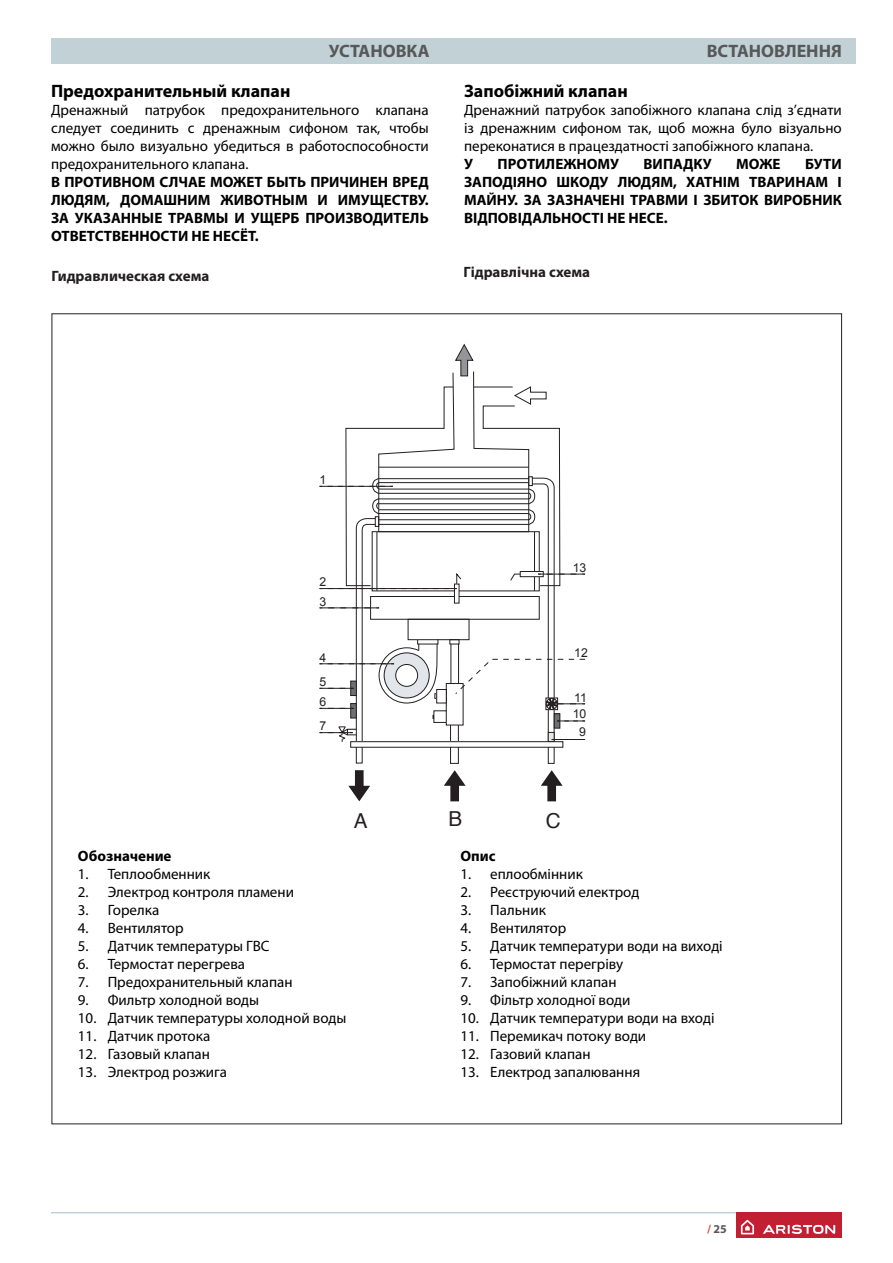
<style>
.page{position:relative;width:893px;height:1263px;background:#fff}
.page>*{position:absolute;margin:0;border:0;box-sizing:border-box;transform-origin:0 0}
.t1{font:20.55px "Helvetica";color:#231f20}
.t2{font:700 18px "Myriad Pro";color:#000}
.t3{font:700 18px "Myriad Pro";color:#57585a}
.t4{font:15px/18px "Myriad Pro";color:#000;text-align:justify}
.t5{font:700 15px/18px "Myriad Pro";color:#000;text-align:justify}
.t6{font:700 15px "Myriad Pro";color:#231f20}
.t7{font:12.3px/20px "Arial";color:#231f20}
.t8{font:700 12px "Myriad Pro";color:#57585a}
.s1{color:#d55541}
</style>
<div class="page">
<hr style="left:51px;top:1211px;width:791px;height:2px;background:#c2d1d5">
<div style="left:736px;top:1212px;width:105px;height:26px;background:#c31f33"></div>
<svg style="left:741px;top:1219px;width:13px;height:15px"></svg>
<svg style="left:763px;top:1224px;width:72px;height:9px"></svg>
<div style="left:51px;top:38px;width:804px;height:26px;background:#c2d1d5"></div>
<svg style="left:348px;top:770px;width:22px;height:31px"></svg>
<svg style="left:541px;top:770px;width:21px;height:31px"></svg>
<svg style="left:444px;top:770px;width:21px;height:31px"></svg>
<svg style="left:319px;top:343px;width:266px;height:420px"></svg>
<p class="t3" style="left:329px;top:40px;width:102px">УСТАНОВКА</p>
<p class="t3" style="left:706px;top:40px;width:137px">ВСТАНОВЛЕННЯ</p>
<p class="t2" style="left:51px;top:81px;width:241px">Предохранительный клапан</p>
<p class="t4" style="left:51px;top:101px;width:379px">Дренажный патрубок предохранительного клапана следует соединить с дренажным сифоном так, чтобы можно было визуально убедиться в работоспособности предохранительного клапана.</p>
<p class="t5" style="left:51px;top:173px;width:379px">В ПРОТИВНОМ СЛЧАЕ МОЖЕТ БЫТЬ ПРИЧИНЕН ВРЕД ЛЮДЯМ, ДОМАШНИМ ЖИВОТНЫМ И ИМУЩЕСТВУ.<br>ЗА УКАЗАННЫЕ ТРАВМЫ И УЩЕРБ ПРОИЗВОДИТЕЛЬ ОТВЕТСТВЕННОСТИ НЕ НЕСЁТ.</p>
<p class="t2" style="left:464px;top:81px;width:165px">Запобіжний клапан</p>
<p class="t4" style="left:464px;top:101px;width:379px">Дренажний патрубок запобіжного клапана слід з’єднати із дренажним сифоном так, щоб можна було візуально переконатися в працездатності запобіжного клапана.</p>
<p class="t5" style="left:464px;top:155px;width:10px">У</p>
<p class="t5" style="left:497px;top:155px;width:123px">ПРОТИЛЕЖНОМУ</p>
<p class="t5" style="left:643px;top:155px;width:69px">ВИПАДКУ</p>
<p class="t5" style="left:736px;top:155px;width:46px">МОЖЕ</p>
<p class="t5" style="left:464px;top:155px;width:379px;text-indent:341px">БУТИ ЗАПОДІЯНО ШКОДУ ЛЮДЯМ, ХАТНІМ ТВАРИНАМ І МАЙНУ. ЗА ЗАЗНАЧЕНІ ТРАВМИ І ЗБИТОК ВИРОБНИК ВІДПОВІДАЛЬНОСТІ НЕ НЕСЕ.</p>
<p class="t6" style="left:51px;top:268px;width:159px">Гидравлическая схема</p>
<p class="t6" style="left:463px;top:264px;width:128px">Гідравлічна схема</p>
<p class="t7" style="left:319px;top:469px;width:8px">1</p>
<p class="t7" style="left:319px;top:571px;width:8px">2<br>3</p>
<p class="t7" style="left:572px;top:557px;width:15px">13</p>
<p class="t7" style="left:574px;top:642px;width:15px">12</p>
<p class="t7" style="left:319px;top:645px;width:8px;line-height:24.2px">4<br>5</p>
<p class="t7" style="left:319px;top:715px;width:8px">7</p>
<p class="t7" style="left:319px;top:691px;width:8px">6</p>
<p class="t7" style="left:574px;top:688px;width:14px">11</p>
<p class="t7" style="left:572px;top:704px;width:15px">10</p>
<p class="t7" style="left:579px;top:721px;width:8px">9</p>
<h1 class="t1" style="left:354px;top:808px;width:15px">A</h1>
<h1 class="t1" style="left:448px;top:807px;width:15px">B</h1>
<h1 class="t1" style="left:546px;top:808px;width:16px">C</h1>
<p class="t5" style="left:78px;top:847px;width:95px">Обозначение</p>
<p class="t4" style="left:78px;top:865px;width:134px">1. Теплообменник</p>
<p class="t4" style="left:78px;top:883px;width:217px">2. Электрод контроля пламени</p>
<p class="t4" style="left:78px;top:901px;width:83px">3. Горелка</p>
<p class="t4" style="left:78px;top:919px;width:107px">4. Вентилятор</p>
<p class="t4" style="left:78px;top:937px;width:193px">5. Датчик температуры ГВС</p>
<p class="t4" style="left:78px;top:955px;width:169px">6. Термостат перегрева</p>
<p class="t4" style="left:78px;top:973px;width:216px">7. Предохранительный клапан</p>
<p class="t4" style="left:78px;top:991px;width:183px">9. Фильтр холодной воды</p>
<p class="t4" style="left:78px;top:1009px;width:270px">10. Датчик температуры холодной воды</p>
<p class="t4" style="left:78px;top:1027px;width:134px">11. Датчик протока</p>
<p class="t4" style="left:78px;top:1045px;width:133px">12. Газовый клапан</p>
<p class="t4" style="left:78px;top:1063px;width:151px">13. Электрод розжига</p>
<p class="t5" style="left:460px;top:847px;width:37px">Опис</p>
<p class="t4" style="left:460px;top:865px;width:124px">1. еплообмінник</p>
<p class="t4" style="left:460px;top:883px;width:180px">2. Реєструючий електрод</p>
<p class="t4" style="left:460px;top:901px;width:87px">3. Пальник</p>
<p class="t4" style="left:460px;top:919px;width:107px">4. Вентилятор</p>
<p class="t4" style="left:460px;top:937px;width:264px">5. Датчик температури води на виході</p>
<p class="t4" style="left:460px;top:955px;width:164px">6. Термостат перегріву</p>
<p class="t4" style="left:460px;top:973px;width:158px">7. Запобіжний клапан</p>
<p class="t4" style="left:460px;top:991px;width:171px">9. Фільтр холодної води</p>
<p class="t4" style="left:460px;top:1009px;width:255px">10. Датчик температури води на вході</p>
<p class="t4" style="left:460px;top:1027px;width:187px">11. Перемикач потоку води</p>
<p class="t4" style="left:460px;top:1045px;width:132px">12. Газовий клапан</p>
<p class="t4" style="left:460px;top:1063px;width:181px">13. Електрод запалювання</p>
<p class="t8" style="left:707px;top:1222px;width:21px"><span class="s1">/</span> 25</p>
</div>
